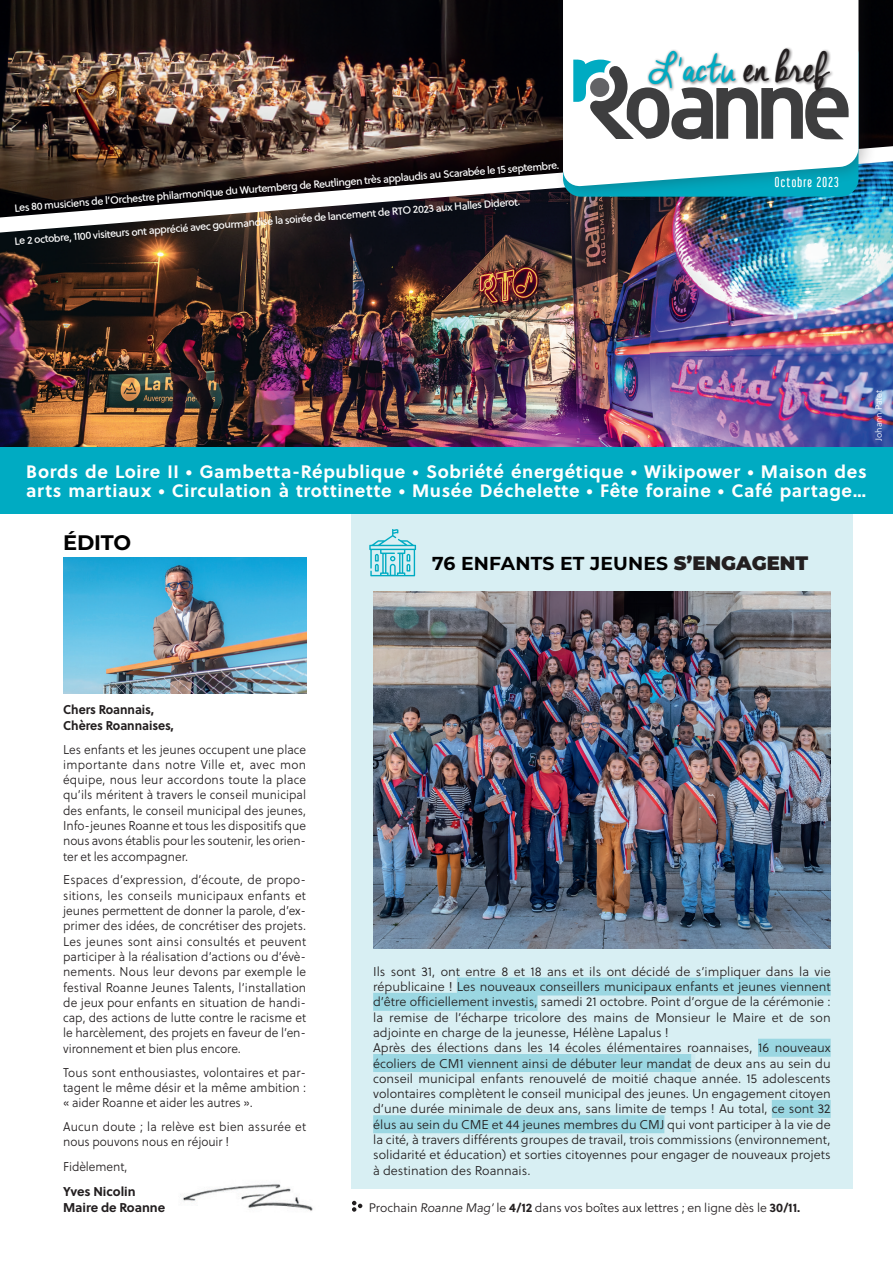
<style>
.page{position:relative;width:893px;height:1263px;background:#fff}
.page>*{position:absolute;margin:0;border:0;box-sizing:border-box;transform-origin:0 0}
.t1{font:49.5px "Cheddar Jack";letter-spacing:-.01em;color:#00abc2}
.t2{font:700 21px "Montserrat";letter-spacing:-.01em;color:#000}
.t3{font:700 18.75px "Montserrat";letter-spacing:.01em;color:#000}
.t4{font:700 18px/19.5px "Soleil";letter-spacing:.035em;color:#fff}
.t5{font:12.75px/15.3px "Soleil Lt";color:#231f20;text-align:justify;scale:.95 1}
.t6{font:12.75px/15.3px "Soleil Lt";color:#231f20}
.t7{font:700 12.75px/15.3px "Soleil";letter-spacing:-.005em;color:#231f20;scale:.95 1}
.t8{font:700 12.75px/15.8px "Soleil";letter-spacing:-.005em;color:#231f20}
.t9{font:12.6px "Libel Suit";letter-spacing:.1em;color:#fff}
.t10{font:12.45px "Soleil Lt";letter-spacing:-.005em;color:#231f20}
.t11{font:10.5px "Soleil Bk";color:#fff}
.t12{font:9px "Soleil Lt";letter-spacing:-.015em;color:#fff}
.s1{color:#231f20}
.s2{font-weight:900;font-size:19.5px;color:#231f20}
.s3{font-family:"Soleil";font-weight:700}
</style>
<div class="page">
<div style="left:352px;top:505px;width:501px;height:683px;background:#d8eff3"></div>
<img style="left:373px;top:591px;width:458px;height:357px">
<img style="left:0;top:243px;width:893px;height:205px">
<div style="left:0;top:448px;width:893px;height:66px;background:#00abc2"></div>
<img style="left:0;top:0;width:893px;height:136px">
<img style="left:0;top:136px;width:893px;height:107px">
<img style="left:180px;top:1184px;width:133px;height:27px">
<svg style="left:352px;top:1201px;width:10px;height:11px"></svg>
<div style="left:457px;top:977px;width:374px;height:18px;background:#9bd7e2"></div>
<div style="left:373px;top:993px;width:164px;height:18px;background:#9bd7e2"></div>
<div style="left:758px;top:1039px;width:73px;height:18px;background:#9bd7e2"></div>
<div style="left:373px;top:1054px;width:318px;height:18px;background:#9bd7e2"></div>
<hr style="left:691px;top:1054px;width:4px;height:18px;background:#cce9ef">
<div style="left:772px;top:1100px;width:59px;height:18px;background:#9bd7e2"></div>
<div style="left:373px;top:1115px;width:291px;height:18px;background:#9bd7e2"></div>
<img style="left:63px;top:557px;width:243px;height:136px">
<div style="left:553px;top:0;width:324px;height:203px;background:#231f20;opacity:.29"></div>
<svg style="left:563px;top:0;width:295px;height:187px"></svg>
<svg style="left:573px;top:59px;width:276px;height:80px"></svg>
<div style="left:647px;top:47px;width:187px;height:47px;background:#231f20;opacity:.66"></div>
<div style="left:590px;top:78px;width:19px;height:19px;background:#636366;border-radius:50%"></div>
<svg style="left:369px;top:529px;width:47px;height:47px"></svg>
<p class="t11" style="left:14px;top:198px;width:548px;rotate:-4deg">Les 80 musiciens de l’Orchestre philarmonique du Wurtemberg de Reutlingen très applaudis au Scarabée le 15 septembre.</p>
<p class="t11" style="left:14px;top:231px;width:509px;rotate:-4deg">Le 2 octobre, 1100 visiteurs ont apprécié avec gourmandise la soirée de lancement de RTO 2023 aux Halles Diderot.</p>
<h1 class="t1" style="left:649px;top:41px;width:182px">L'actu <span class="s1">en bref</span></h1>
<p class="t9" style="left:775px;top:175px;width:65px">Octobre 2023</p>
<h3 class="t4" style="left:26px;top:461px;width:842px">Bords de Loire II • Gambetta-République • Sobriété énergétique • Wikipower • Maison des arts martiaux • Circulation à trottinette • Musée Déchelette • Fête foraine • Café partage…</h3>
<h2 class="t2" style="left:63px;top:527px;width:69px">ÉDITO</h2>
<h3 class="t3" style="left:432px;top:550px;width:378px">76 ENFANTS ET JEUNES <span class="s2">S’ENGAGENT</span></h3>
<p class="t12" style="left:872px;top:441px;width:52px;rotate:-90deg">Johann Patet</p>
<p class="t7" style="left:63px;top:702px;width:118px">Chers Roannais,<br>Chères Roannaises,</p>
<p class="t5" style="left:63px;top:741px;width:257px">Les enfants et les jeunes occupent une place importante dans notre Ville et, avec mon équipe, nous leur accordons toute la place qu’ils méritent à travers le conseil municipal des enfants, le conseil municipal des jeunes, Info-jeunes Roanne et tous les dispositifs que nous avons établis pour les soutenir, les orien&shy;ter et les accompagner.</p>
<p class="t5" style="left:63px;top:872px;width:257px">Espaces d’expression, d’écoute, de propo&shy;sitions, les conseils municipaux enfants et jeunes permettent de donner la parole, d’ex&shy;primer des idées, de concrétiser des projets.<br>Les jeunes sont ainsi consultés et peuvent participer à la réalisation d’actions ou d’évè&shy;nements. Nous leur devons par exemple le festival Roanne Jeunes Talents, l’installation de jeux pour enfants en situation de handi&shy;cap, des actions de lutte contre le racisme et le harcèlement, des projets en faveur de l’en&shy;vironnement et bien plus encore.</p>
<p class="t5" style="left:63px;top:1064px;width:257px">Tous sont enthousiastes, volontaires et par&shy;tagent le même désir et la même ambition : « aider Roanne et aider les autres ».</p>
<p class="t5" style="left:63px;top:1119px;width:257px">Aucun doute ; la relève est bien assurée et nous pouvons nous en réjouir !</p>
<p class="t5" style="left:63px;top:1158px;width:69px">Fidèlement,</p>
<p class="t8" style="left:63px;top:1183px;width:103px">Yves Nicolin<br>Maire de Roanne</p>
<p class="t6" style="left:373px;top:963px;width:459px">Ils sont 31, ont entre 8 et 18 ans et ils ont décidé de s’impliquer dans la vie républicaine ! Les nouveaux conseillers municipaux enfants et jeunes viennent d’être officiellement investis, samedi 21 octobre. Point d’orgue de la cérémonie : la remise de l’écharpe tricolore des mains de Monsieur le Maire et de son adjointe en charge de la jeunesse, Hélène Lapalus !<br>Après des élections dans les 14 écoles élémentaires roannaises, 16 nouveaux écoliers de CM1 viennent ainsi de débuter leur mandat de deux ans au sein du conseil municipal enfants renouvelé de moitié chaque année. 15 adolescents volontaires complètent le conseil municipal des jeunes. Un engagement citoyen d’une durée minimale de deux ans, sans limite de temps ! Au total, ce sont 32 élus au sein du CME et 44 jeunes membres du CMJ qui vont participer à la vie de la cité, à travers différents groupes de travail, trois commissions (environnement, solidarité et éducation) et sorties citoyennes pour engager de nouveaux projets à destination des Roannais.</p>
<p class="t10" style="left:369px;top:1198px;width:433px">Prochain Roanne Mag’ le <span class="s3">4/12</span> dans vos boîtes aux lettres ; en ligne dès le <span class="s3">30/11.</span></p>
</div>
